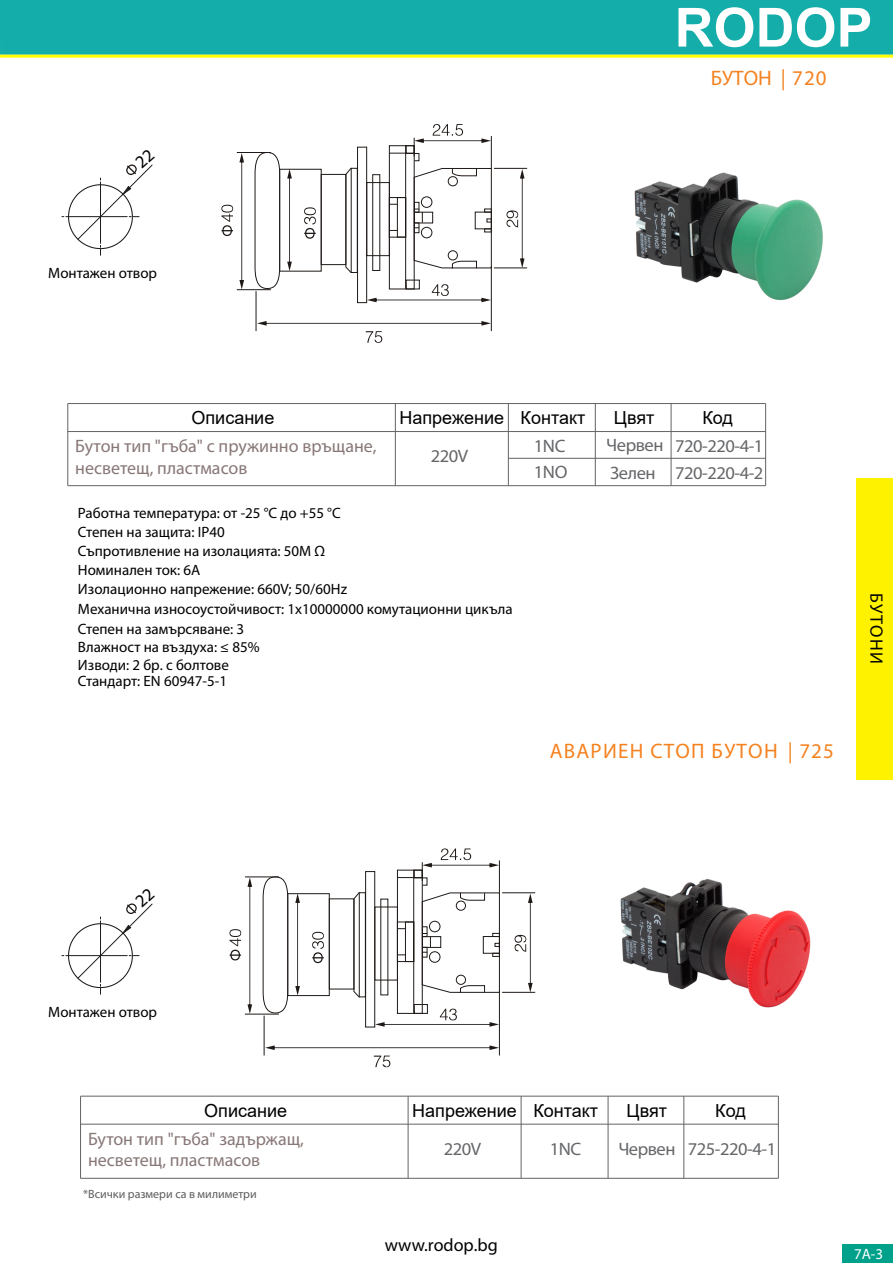
<style>
.page{position:relative;width:893px;height:1263px;background:#fff}
.page>*{position:absolute;margin:0;border:0;box-sizing:border-box;transform-origin:0 0}
.t1{font:700 54px "Arial";color:#fff}
.t2{font:21px "Myriad Pro";letter-spacing:.06em;color:#f58220}
.t3{font:21px "Myriad Pro";color:#f58220}
.t4{font:18px/21.6px "Myriad Pro";color:#877}
.t5{font:18px/27.6px "Myriad Pro";letter-spacing:-.025em;color:#656669}
.t6{font:18px "Arial";color:#000}
.t7{font:18px "Myriad Pro";color:#000}
.t8{font:18px "Myriad Pro";letter-spacing:.07em;color:#020403}
.t9{font:15px/19.4px "Myriad Pro";color:#000}
.t10{font:15px "Myriad Pro";color:#fff}
.t11{font:12px "Myriad Pro";color:#5e5b5b}
</style>
<div class="page">
<div style="left:856px;top:478px;width:37px;height:302px;background:#fff200"></div>
<div style="left:843px;top:1245px;width:50px;height:18px;background:#00a18b"></div>
<div style="left:0;top:0;width:893px;height:55px;background:#14ada9"></div>
<hr style="left:0;top:55px;width:893px;height:3px;background:#ff0">
<img style="left:634px;top:172px;width:189px;height:128px">
<div style="left:366px;top:182px;width:24px;height:74px;border:1px solid #1f1a17"></div>
<div style="left:389px;top:145px;width:26px;height:144px;border:1px solid #1f1a17"></div>
<hr style="left:491px;top:266px;width:1px;height:65px;background:#1f1a17">
<hr style="left:494px;top:268px;width:33px;height:1px;background:#1f1a17">
<svg style="left:367px;top:284px;width:124px;height:18px"></svg>
<div style="left:321px;top:174px;width:25px;height:91px;border:1px solid #1f1a17"></div>
<div style="left:279px;top:169px;width:43px;height:102px;border:1px solid #1f1a17"></div>
<svg style="left:254px;top:152px;width:26px;height:137px"></svg>
<hr style="left:494px;top:168px;width:33px;height:1px;background:#1f1a17">
<hr style="left:256px;top:291px;width:1px;height:40px;background:#1f1a17">
<hr style="left:491px;top:136px;width:1px;height:32px;background:#1f1a17">
<hr style="left:237px;top:289px;width:34px;height:1px;background:#1f1a17">
<svg style="left:239px;top:153px;width:5px;height:136px"></svg>
<svg style="left:221px;top:205px;width:12px;height:31px"></svg>
<svg style="left:257px;top:321px;width:234px;height:22px"></svg>
<svg style="left:506px;top:169px;width:19px;height:99px"></svg>
<div style="left:372px;top:174px;width:8px;height:97px;border:1px solid #1f1a17"></div>
<div style="left:357px;top:147px;width:10px;height:156px;border:1px solid #1f1a17"></div>
<svg style="left:345px;top:167px;width:13px;height:106px"></svg>
<svg style="left:287px;top:169px;width:5px;height:102px"></svg>
<svg style="left:304px;top:207px;width:12px;height:32px"></svg>
<hr style="left:237px;top:152px;width:34px;height:1px;background:#1f1a17">
<hr style="left:405px;top:145px;width:1px;height:144px;background:#1f1a17">
<hr style="left:351px;top:168px;width:1px;height:105px;background:#1f1a17">
<div style="left:406px;top:280px;width:14px;height:9px;border:1px solid #1f1a17"></div>
<svg style="left:389px;top:124px;width:102px;height:37px"></svg>
<div style="left:389px;top:197px;width:17px;height:40px;border:1px solid #1f1a17"></div>
<div style="left:397px;top:197px;width:9px;height:40px;border:1px solid #1f1a17"></div>
<svg style="left:413px;top:168px;width:79px;height:101px"></svg>
<hr style="left:68px;top:403px;width:698px;height:1px;background:#636466">
<hr style="left:508px;top:458px;width:258px;height:1px;background:#636466">
<hr style="left:595px;top:403px;width:1px;height:83px;background:#636466">
<hr style="left:765px;top:403px;width:1px;height:83px;background:#636466">
<hr style="left:68px;top:431px;width:698px;height:1px;background:#636466">
<hr style="left:68px;top:403px;width:1px;height:83px;background:#636466">
<hr style="left:671px;top:403px;width:1px;height:83px;background:#636466">
<hr style="left:508px;top:403px;width:1px;height:83px;background:#636466">
<hr style="left:68px;top:485px;width:698px;height:1px;background:#636466">
<hr style="left:395px;top:403px;width:1px;height:83px;background:#636466">
<img style="left:620px;top:879px;width:191px;height:129px">
<div style="left:397px;top:870px;width:26px;height:144px;border:1px solid #1f1a17"></div>
<hr style="left:499px;top:990px;width:1px;height:65px;background:#1f1a17">
<hr style="left:502px;top:992px;width:33px;height:1px;background:#1f1a17">
<svg style="left:375px;top:1009px;width:124px;height:18px"></svg>
<div style="left:287px;top:893px;width:43px;height:103px;border:1px solid #1f1a17"></div>
<svg style="left:262px;top:877px;width:26px;height:137px"></svg>
<hr style="left:502px;top:892px;width:33px;height:1px;background:#1f1a17">
<hr style="left:264px;top:1015px;width:1px;height:40px;background:#1f1a17">
<hr style="left:499px;top:860px;width:1px;height:33px;background:#1f1a17">
<hr style="left:245px;top:1014px;width:34px;height:1px;background:#1f1a17">
<svg style="left:247px;top:877px;width:5px;height:137px"></svg>
<svg style="left:229px;top:929px;width:12px;height:31px"></svg>
<svg style="left:265px;top:1045px;width:234px;height:22px"></svg>
<svg style="left:515px;top:893px;width:18px;height:99px"></svg>
<div style="left:365px;top:871px;width:10px;height:156px;border:1px solid #1f1a17"></div>
<svg style="left:353px;top:892px;width:13px;height:106px"></svg>
<svg style="left:295px;top:893px;width:5px;height:102px"></svg>
<svg style="left:312px;top:932px;width:12px;height:31px"></svg>
<hr style="left:245px;top:876px;width:34px;height:1px;background:#1f1a17">
<hr style="left:413px;top:870px;width:1px;height:143px;background:#1f1a17">
<hr style="left:359px;top:892px;width:1px;height:105px;background:#1f1a17">
<div style="left:414px;top:1004px;width:14px;height:10px;border:1px solid #1f1a17"></div>
<svg style="left:397px;top:848px;width:102px;height:38px"></svg>
<div style="left:397px;top:921px;width:17px;height:41px;border:1px solid #1f1a17"></div>
<div style="left:405px;top:921px;width:9px;height:41px;border:1px solid #1f1a17"></div>
<svg style="left:421px;top:892px;width:79px;height:102px"></svg>
<hr style="left:81px;top:1096px;width:697px;height:1px;background:#636466">
<hr style="left:608px;top:1096px;width:1px;height:82px;background:#636466">
<hr style="left:778px;top:1096px;width:1px;height:82px;background:#636466">
<hr style="left:81px;top:1124px;width:697px;height:1px;background:#636466">
<hr style="left:80px;top:1096px;width:1px;height:82px;background:#636466">
<hr style="left:684px;top:1096px;width:1px;height:82px;background:#636466">
<hr style="left:521px;top:1096px;width:1px;height:82px;background:#636466">
<hr style="left:81px;top:1178px;width:697px;height:1px;background:#636466">
<hr style="left:408px;top:1096px;width:1px;height:82px;background:#636466">
<svg style="left:62px;top:164px;width:91px;height:91px"></svg>
<svg style="left:62px;top:903px;width:91px;height:91px"></svg>
<h1 class="t1" style="left:674px;top:-10px;width:200px">RODOP</h1>
<h2 class="t3" style="left:711px;top:65px;width:117px">БУТОН | 720</h2>
<p class="t9" style="left:48px;top:263px;width:110px">Монтажен отвор</p>
<p class="t6" style="left:192px;top:405px;width:84px">Описание</p>
<p class="t6" style="left:399px;top:405px;width:187px">Напрежение Контакт</p>
<p class="t6" style="left:614px;top:405px;width:42px">Цвят</p>
<p class="t6" style="left:702px;top:405px;width:32px">Код</p>
<p class="t5" style="left:606px;top:432px;width:159px">Червен 720-220-4-1<br>Зелен</p>
<p class="t4" style="left:75px;top:435px;width:303px">Бутон тип "гъба" с пружинно връщане, несветещ, пластмасов</p>
<p class="t9" style="left:78px;top:503px;width:436px">Работна температура: от -25 °C до +55 °C<br>Степен на защита: IP40<br>Съпротивление на изолацията: 50M Ω<br>Номинален ток: 6A<br>Изолационно напрежение: 660V; 50/60Hz<br>Механична износоустойчивост: 1х10000000 комутационни цикъла Степен на замърсяване: 3</p>
<p class="t9" style="left:78px;top:637px;width:183px;line-height:18.1px">Влажност на въздуха: ≤ 85%<br>Изводи: 2 бр. с болтове</p>
<p class="t9" style="left:78px;top:671px;width:151px">Стандарт: EN 60947-5-1</p>
<p class="t5" style="left:534px;top:432px;width:35px;line-height:26.4px">1NC<br>1NO</p>
<p class="t5" style="left:431px;top:442px;width:39px">220V</p>
<p class="t5" style="left:675px;top:459px;width:90px">720-220-4-2</p>
<h2 class="t2" style="left:550px;top:738px;width:286px">АВАРИЕН СТОП БУТОН | 725</h2>
<p class="t8" style="left:888px;top:593px;width:72px;rotate:90deg">БУТОНИ</p>
<p class="t9" style="left:48px;top:1002px;width:110px">Монтажен отвор</p>
<p class="t6" style="left:204px;top:1098px;width:84px">Описание</p>
<p class="t6" style="left:412px;top:1098px;width:187px">Напрежение Контакт</p>
<p class="t6" style="left:626px;top:1098px;width:42px">Цвят</p>
<p class="t6" style="left:715px;top:1098px;width:32px">Код</p>
<p class="t5" style="left:444px;top:1135px;width:39px">220V</p>
<p class="t5" style="left:550px;top:1135px;width:33px">1NC</p>
<p class="t5" style="left:618px;top:1135px;width:159px">Червен 725-220-4-1</p>
<p class="t4" style="left:88px;top:1127px;width:217px">Бутон тип "гъба" задържащ, несветещ, пластмасов</p>
<p class="t11" style="left:83px;top:1186px;width:175px">*Всички размери са в милиметри</p>
<p class="t7" style="left:385px;top:1234px;width:115px">www.rodop.bg</p>
<p class="t10" style="left:854px;top:1245px;width:31px">7A-3</p>
</div>
